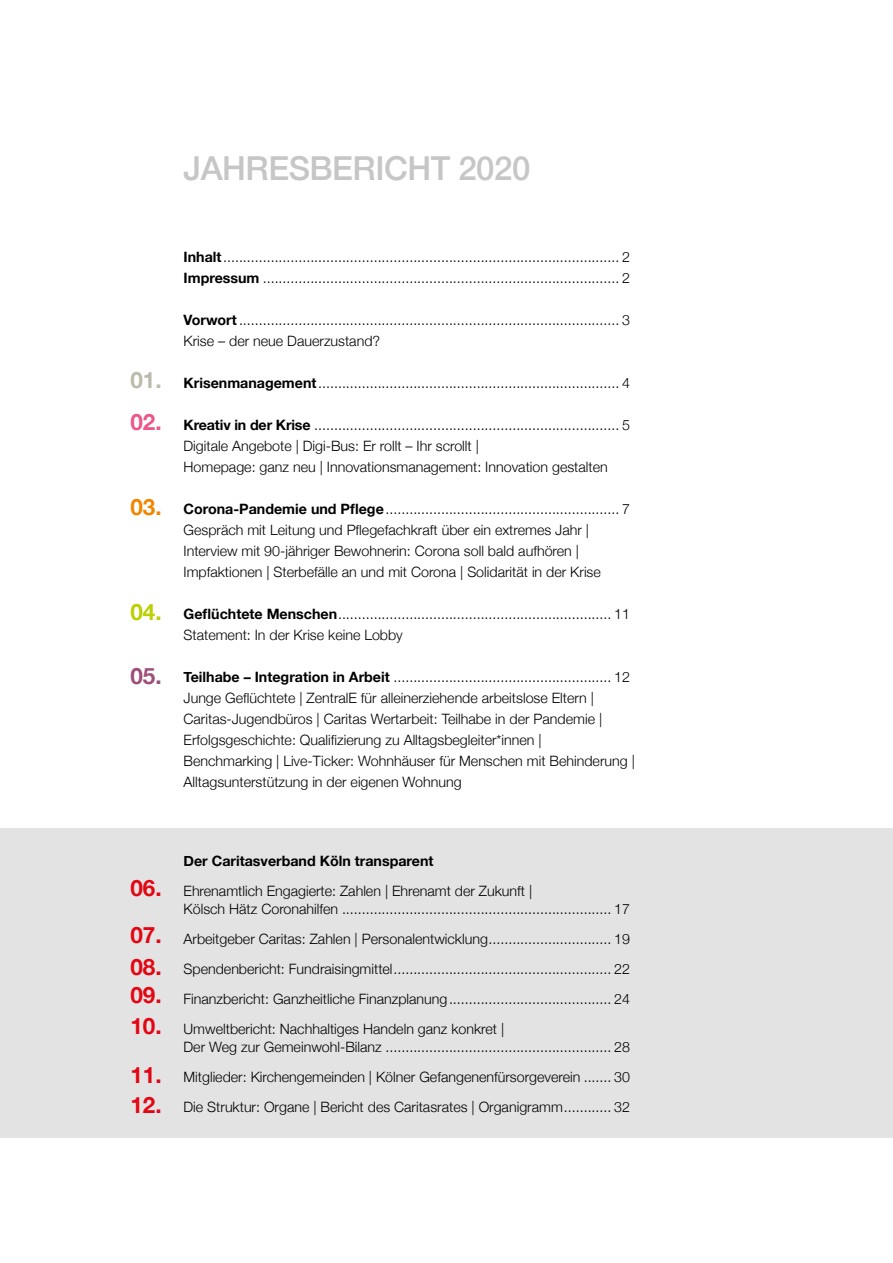
<style>
.page{position:relative;width:893px;height:1263px;background:#fff}
.page>*{position:absolute;margin:0;border:0;box-sizing:border-box;transform-origin:0 0}
.t1{font:500 33px "Helvetica Neue";letter-spacing:-.015em;color:#c6c6c6}
.t2{font:700 22.5px/47.5px "Helvetica Neue";color:#e30613}
.t3{font:700 22.5px "Helvetica Neue";color:#bcbaaa}
.t4{font:700 22.5px "Helvetica Neue";color:#eb5888}
.t5{font:700 22.5px "Helvetica Neue";color:#f18700}
.t6{font:700 22.5px "Helvetica Neue";color:#bccf00}
.t7{font:700 22.5px "Helvetica Neue";color:#9f4d7a}
.t8{font:300 14.25px/21px "Helvetica Neue";color:#000}
.t9{font:700 14.25px "Helvetica Neue";color:#000}
.s1{font-weight:700}
</style>
<div class="page">
<div style="left:0;top:828px;width:893px;height:310px;background:#e3e3e3"></div>
<h1 class="t1" style="left:184px;top:141px;width:348px">JAHRESBERICHT 2020</h1>
<h2 class="t3" style="left:130px;top:362px;width:33px">01.</h2>
<h2 class="t4" style="left:130px;top:404px;width:33px">02.</h2>
<h2 class="t5" style="left:130px;top:489px;width:33px">03.</h2>
<h2 class="t6" style="left:130px;top:594px;width:33px">04.</h2>
<h2 class="t7" style="left:130px;top:658px;width:33px">05.</h2>
<p class="t8" style="left:184px;top:245px;width:448px"><span class="s1">Inhalt</span>.................................................................................................... 2<br><span class="s1">Impressum</span> .......................................................................................... 2</p>
<p class="t8" style="left:184px;top:308px;width:448px"><span class="s1">Vorwort</span>................................................................................................ 3<br>Krise – der neue Dauerzustand?</p>
<p class="t8" style="left:184px;top:371px;width:448px"><span class="s1">Krisenmanagement</span>............................................................................ 4</p>
<p class="t8" style="left:184px;top:413px;width:448px"><span class="s1">Kreativ in der Krise</span> ............................................................................. 5<br>Digitale Angebote | Digi-Bus: Er rollt – Ihr scrollt |<br>Homepage: ganz neu | Innovationsmanagement: Innovation gestalten</p>
<p class="t8" style="left:184px;top:497px;width:448px"><span class="s1">Corona-Pandemie und Pflege</span>........................................................... 7<br>Gespräch mit Leitung und Pflegefachkraft über ein extremes Jahr | Interview mit 90-jähriger Bewohnerin: Corona soll bald aufhören | Impfaktionen | Sterbefälle an und mit Corona | Solidarität in der Krise</p>
<p class="t8" style="left:184px;top:602px;width:448px"><span class="s1">Geflüchtete Menschen</span>..................................................................... 11<br>Statement: In der Krise keine Lobby</p>
<p class="t8" style="left:184px;top:665px;width:453px"><span class="s1">Teilhabe – Integration in Arbeit</span> ....................................................... 12<br>Junge Geflüchtete | ZentralE für alleinerziehende arbeitslose Eltern | Caritas-Jugendbüros | Caritas Wertarbeit: Teilhabe in der Pandemie | Erfolgsgeschichte: Qualifizierung zu Alltagsbegleiter*innen |<br>Benchmarking | Live-Ticker: Wohnhäuser für Menschen mit Behinderung | Alltagsunterstützung in der eigenen Wohnung</p>
<h2 class="t2" style="left:130px;top:865px;width:33px">06.<br>07.</h2>
<h2 class="t2" style="left:130px;top:944px;width:33px">08.</h2>
<h2 class="t2" style="left:130px;top:980px;width:33px;line-height:31px">09.<br>10.</h2>
<h2 class="t2" style="left:130px;top:1060px;width:33px;line-height:30.8px">11.<br>12.</h2>
<p class="t9" style="left:184px;top:850px;width:251px">Der Caritasverband Köln transparent</p>
<p class="t8" style="left:184px;top:881px;width:448px;line-height:18px">Ehrenamtlich Engagierte: Zahlen | Ehrenamt der Zukunft |<br>Kölsch Hätz Coronahilfen .................................................................... 17</p>
<p class="t8" style="left:184px;top:923px;width:448px;line-height:30px;text-align:justify">Arbeitgeber Caritas: Zahlen | Personalentwicklung............................... 19<br>Spendenbericht: Fundraisingmittel....................................................... 22<br>Finanzbericht: Ganzheitliche Finanzplanung......................................... 24<br>Umweltbericht: Nachhaltiges Handeln ganz konkret |</p>
<p class="t8" style="left:184px;top:1031px;width:448px;line-height:30px;text-align:justify">Der Weg zur Gemeinwohl-Bilanz ......................................................... 28<br>Mitglieder: Kirchengemeinden | Kölner Gefangenenfürsorgeverein ....... 30<br>Die Struktur: Organe | Bericht des Caritasrates | Organigramm............ 32</p>
</div>
